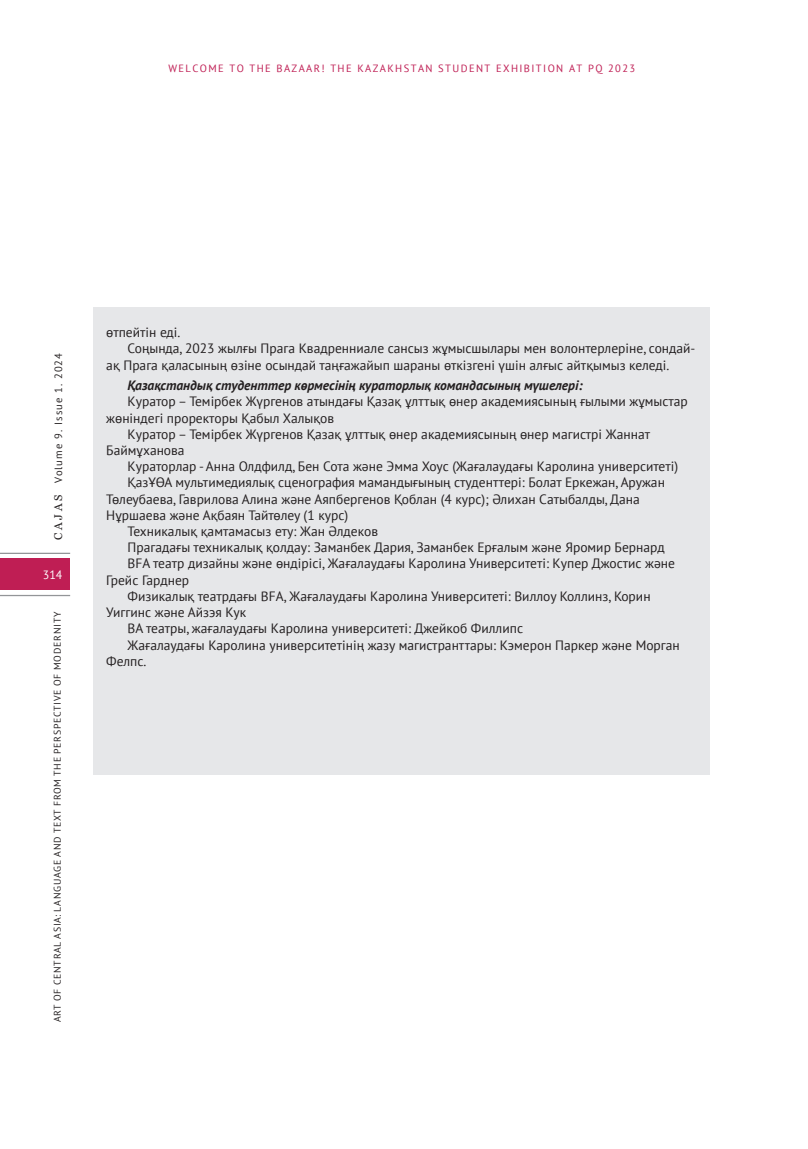
<style>
.page{position:relative;width:808px;height:1149px;background:#fff}
.page>*{position:absolute;margin:0;border:0;box-sizing:border-box;transform-origin:0 0}
.аннотация_текст{font:13.5px/16.2px "PT Sans";color:#231f20}
.аннотация_текст-2{font:italic 700 13.5px "PT Sans";color:#231f20}
.t1{font:12px "PT Sans";color:#fff}
.t2{font:10.5px "PT Sans";letter-spacing:.135em;color:#bf1e54}
.t3{font:10.5px "PT Sans";letter-spacing:.1em;color:#231f20}
.t4{font:9.75px "PT Sans";letter-spacing:.08em;color:#231f20}
.s1{font-family:"Georgia";font-size:11.25px}
</style>
<div class="page">
<div style="left:0;top:558px;width:70px;height:32px;background:#bf1e54"></div>
<hr style="left:0;top:594px;width:70px;height:2px;background:#939598">
<hr style="left:0;top:552px;width:70px;height:2px;background:#939598">
<div style="left:94px;top:306px;width:616px;height:468px;background:#e6e7e9"></div>
<p class="t2" style="left:168px;top:62px;width:468px">WELCOME TO THE BAZAAR! THE KAZAKHSTAN STUDENT EXHIBITION AT PQ 2023</p>
<p class="t3" style="left:52px;top:540px;width:189px;rotate:-90deg"><span class="s1">C A J A S</span> Volume 9. Issue 1. 2024</p>
<p class="t1" style="left:43px;top:566px;width:21px">314</p>
<p class="t4" style="left:51px;top:1021px;width:411px;rotate:-90deg">ART OF CENTRAL ASIA: LANGUAGE AND TEXT FROM THE PERSPECTIVE OF MODERNITY</p>
<p class="аннотация_текст" style="left:106px;top:324px;width:76px">өтпейтін еді.</p>
<p class="аннотация_текст" style="left:106px;top:340px;width:591px;text-indent:21px">Соңында, 2023 жылғы Прага Квадренниале сансыз жұмысшылары мен волонтерлеріне, сондай&shy;ақ Прага қаласының өзіне осындай таңғажайып шараны өткізгені үшін алғыс айтқымыз келеді.</p>
<p class="аннотация_текст-2" style="left:128px;top:376px;width:457px">Қазақстандық студенттер көрмесінің кураторлық командасының мүшелері:</p>
<p class="аннотация_текст" style="left:106px;top:393px;width:583px;text-indent:21px">Куратор – Темірбек Жүргенов атындағы Қазақ ұлттық өнер академиясының ғылыми жұмыстар жөніндегі проректоры Қабыл Халықов</p>
<p class="аннотация_текст" style="left:106px;top:425px;width:545px;text-indent:21px">Куратор – Темірбек Жүргенов Қазақ ұлттық өнер академиясының өнер магистрі Жаннат<br>Баймұханова</p>
<p class="аннотация_текст" style="left:128px;top:458px;width:552px">Кураторлар - Анна Олдфилд, Бен Сота және Эмма Хоус (Жағалаудағы Каролина университеті)</p>
<p class="аннотация_текст" style="left:106px;top:474px;width:560px;text-indent:21px">ҚазҰӨА мультимедиялық сценография мамандығының студенттері: Болат Еркежан, Аружан<br>Төлеубаева, Гаврилова Алина және Аяпбергенов Қоблан (4 курс); Әлихан Сатыбалды, Дана<br>Нұршаева және Ақбаян Тайтөлеу (1 курс)</p>
<p class="аннотация_текст" style="left:128px;top:522px;width:252px">Техникалық қамтамасыз ету: Жан Әлдеков</p>
<p class="аннотация_текст" style="left:128px;top:539px;width:539px">Прагадағы техникалық қолдау: Заманбек Дария, Заманбек Ерғалым және Яромир Бернард</p>
<p class="аннотация_текст" style="left:106px;top:555px;width:570px;text-indent:21px">BFA театр дизайны және өндірісі, Жағалаудағы Каролина Университеті: Купер Джостис және<br>Грейс Гарднер</p>
<p class="аннотация_текст" style="left:106px;top:587px;width:546px;text-indent:21px">Физикалық театрдағы BFA, Жағалаудағы Каролина Университеті: Виллоу Коллинз, Корин<br>Уиггинс және Айзэя Кук</p>
<p class="аннотация_текст" style="left:128px;top:620px;width:397px">BA театры, жағалаудағы Каролина университеті: Джейкоб Филлипс</p>
<p class="аннотация_текст" style="left:106px;top:636px;width:575px;text-indent:21px">Жағалаудағы Каролина университетінің жазу магистранттары: Кэмерон Паркер және Морган<br>Фелпс.</p>
</div>
